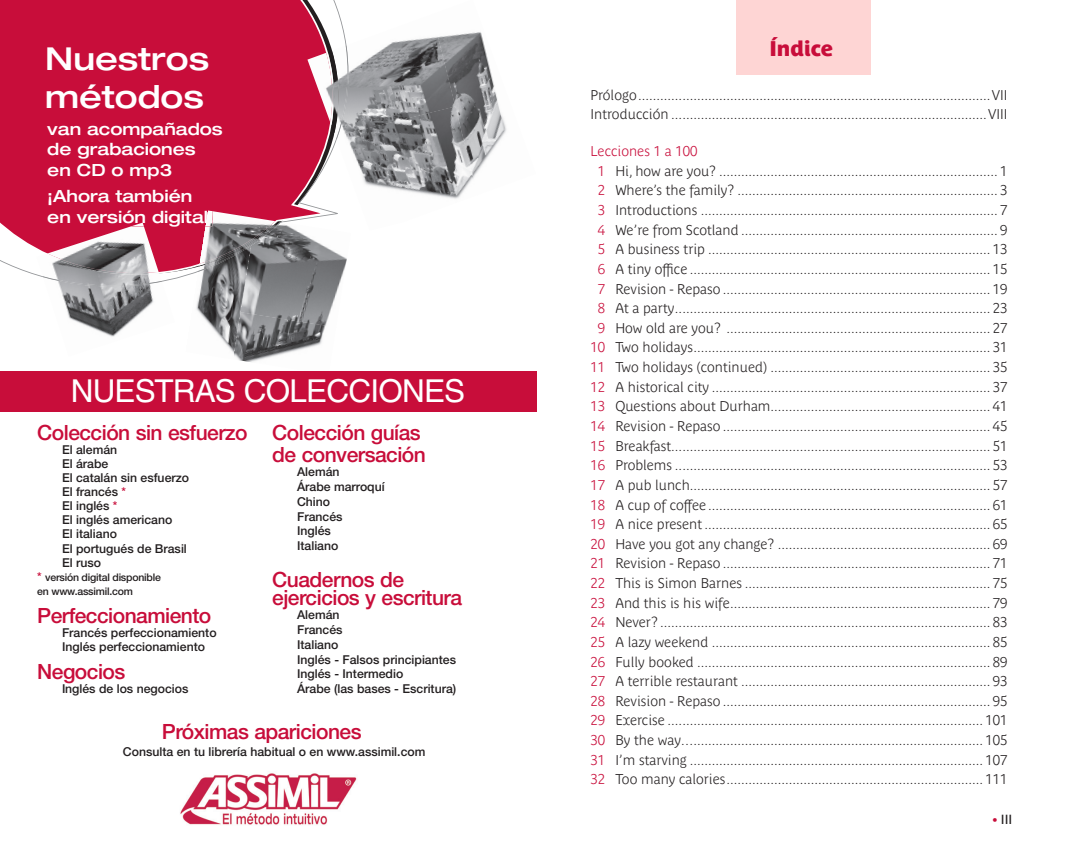
<style>
.page{position:relative;width:1072px;height:859px;background:#fff}
.page>*{position:absolute;margin:0;border:0;box-sizing:border-box;transform-origin:0 0}
.t1{font:500 expanded 31.68px/38px "Helvetica Neue LT Std";color:#fff}
.t2{font:31.5px "Helvetica LT Std";letter-spacing:-.025em;color:#fff}
.t3{font:500 21px/21.7px "Helvetica Neue LT Std";letter-spacing:-.025em;color:#c80d3a}
.t4{font:21px "Parisine Plus Pro Sombre";letter-spacing:-.01em;color:#c80d3a}
.t5{font:500 expanded 16.8px/20.1px "Helvetica Neue LT Std";color:#fff}
.t6{font:700 14px/18.7px "Parisine Plus Pro Clair";color:#231f20}
.t7{font:700 14px "Parisine Plus Pro Clair";color:#c80d3a}
.t8{font:13.12px "Parisine Plus Pro";color:#231f20}
.t9{font:500 12.25px/14.7px "Helvetica Neue LT Std";color:#231f20}
.t10{font:500 10.5px/14px "Helvetica Neue LT Std";letter-spacing:-.02em;color:#231f20}
.s1{color:#c80d3a}
.s2{font-size:12.25px;color:#c80d3a}
.s3{font-weight:700;color:#c80d3a}
</style>
<div class="page">
<div style="left:0;top:0;width:334px;height:275px;background:#c80d3a"></div>
<img style="left:332px;top:14px;width:100px;height:122px">
<img style="left:432px;top:32px;width:75px;height:141px">
<img style="left:335px;top:106px;width:142px;height:109px">
<img style="left:328px;top:51px;width:8px;height:82px">
<img style="left:336px;top:45px;width:12px;height:95px">
<img style="left:307px;top:53px;width:19px;height:69px">
<img style="left:326px;top:52px;width:8px;height:74px">
<img style="left:251px;top:222px;width:96px;height:90px">
<img style="left:185px;top:244px;width:66px;height:108px">
<img style="left:233px;top:312px;width:98px;height:50px">
<img style="left:198px;top:222px;width:85px;height:50px">
<img style="left:199px;top:211px;width:76px;height:10px">
<img style="left:199px;top:221px;width:79px;height:45px">
<img style="left:205px;top:210px;width:7px;height:16px">
<img style="left:36px;top:254px;width:139px;height:83px">
<img style="left:43px;top:276px;width:119px;height:10px">
<img style="left:47px;top:226px;width:112px;height:27px">
<img style="left:45px;top:253px;width:114px;height:22px">
<svg style="left:131px;top:222px;width:13px;height:4px"></svg>
<div style="left:0;top:371px;width:536px;height:40px;background:#c80d3a"></div>
<img style="left:180px;top:773px;width:177px;height:52px">
<div style="left:737px;top:0;width:134px;height:74px;background:#fed5d4"></div>
<p class="t1" style="left:45px;top:39px;width:165px">Nuestros métodos</p>
<p class="t5" style="left:47px;top:119px;width:177px">van acompañados de grabaciones en CD o mp3</p>
<p class="t5" style="left:47px;top:186px;width:168px">¡Ahora también en versión digital!</p>
<p class="t2" style="left:71px;top:373px;width:396px">NUESTRAS COLECCIONES</p>
<p class="t3" style="left:37px;top:421px;width:212px">Colección sin esfuerzo</p>
<p class="t9" style="left:62px;top:442px;width:129px;line-height:14px">El alemán<br>El árabe<br>El catalán sin esfuerzo<br>El francés <span class="s1">*<br></span>El inglés <span class="s1">*<br></span>El inglés americano<br>El italiano<br>El portugués de Brasil<br>El ruso</p>
<p class="t10" style="left:37px;top:569px;width:125px"><span class="s2">*</span> versión digital disponible en www.assimil.com</p>
<p class="t3" style="left:37px;top:604px;width:176px">Perfeccionamiento</p>
<p class="t9" style="left:62px;top:625px;width:156px;line-height:14px">Francés perfeccionamiento<br>Inglés perfeccionamiento</p>
<p class="t3" style="left:37px;top:660px;width:90px">Negocios</p>
<p class="t9" style="left:62px;top:681px;width:128px">Inglés de los negocios</p>
<p class="t3" style="left:272px;top:421px;width:155px">Colección guías de conversación</p>
<p class="t9" style="left:297px;top:464px;width:89px">Alemán<br>Árabe marroquí<br>Chino<br>Francés<br>Inglés<br>Italiano</p>
<p class="t3" style="left:272px;top:569px;width:191px;line-height:18.2px">Cuadernos de ejercicios y escritura</p>
<p class="t9" style="left:297px;top:607px;width:161px">Alemán<br>Francés<br>Italiano<br>Inglés - Falsos principiantes<br>Inglés - Intermedio<br>Árabe (las bases - Escritura)</p>
<p class="t3" style="left:162px;top:719px;width:201px">Próximas apariciones</p>
<p class="t9" style="left:123px;top:743px;width:304px">Consulta en tu librería habitual o en www.assimil.com</p>
<p class="t4" style="left:769px;top:33px;width:65px">Índice</p>
<p class="t6" style="left:590px;top:84px;width:418px">Prólogo ................................................................................................VII<br>Introducción ......................................................................................VIII</p>
<p class="t7" style="left:590px;top:141px;width:108px">Lecciones 1 a 100</p>
<p class="t6" style="left:598px;top:160px;width:411px"><span class="s1">1</span> Hi, how are you? ............................................................................ 1</p>
<p class="t6" style="left:598px;top:180px;width:411px"><span class="s1">2</span> Where’s the family? ....................................................................... 3</p>
<p class="t6" style="left:598px;top:199px;width:411px"><span class="s1">3</span> Introductions ................................................................................. 7</p>
<p class="t6" style="left:598px;top:219px;width:411px"><span class="s1">4</span> We’re from Scotland ...................................................................... 9</p>
<p class="t6" style="left:598px;top:239px;width:411px"><span class="s1">5</span> A business trip ............................................................................. 13</p>
<p class="t6" style="left:598px;top:258px;width:411px"><span class="s1">6</span> A tiny office .................................................................................. 15</p>
<p class="t6" style="left:598px;top:278px;width:411px"><span class="s1">7</span> Revision - Repaso ......................................................................... 19</p>
<p class="t6" style="left:598px;top:297px;width:411px"><span class="s1">8</span> At a party ...................................................................................... 23</p>
<p class="t6" style="left:598px;top:317px;width:411px"><span class="s1">9</span> How old are you? ........................................................................ 27</p>
<p class="t6" style="left:590px;top:337px;width:418px"><span class="s1">10</span> Two holidays ................................................................................. 31</p>
<p class="t6" style="left:590px;top:356px;width:418px"><span class="s1">11</span> Two holidays (continued) ............................................................ 35</p>
<p class="t6" style="left:590px;top:376px;width:418px"><span class="s1">12</span> A historical city ............................................................................ 37</p>
<p class="t6" style="left:590px;top:395px;width:418px"><span class="s1">13</span> Questions about Durham............................................................ 41</p>
<p class="t6" style="left:590px;top:415px;width:418px"><span class="s1">14</span> Revision - Repaso ......................................................................... 45</p>
<p class="t6" style="left:590px;top:435px;width:418px"><span class="s1">15</span> Breakfast....................................................................................... 51</p>
<p class="t6" style="left:590px;top:454px;width:418px"><span class="s1">16</span> Problems ...................................................................................... 53</p>
<p class="t6" style="left:590px;top:474px;width:418px"><span class="s1">17</span> A pub lunch.................................................................................. 57</p>
<p class="t6" style="left:590px;top:493px;width:418px"><span class="s1">18</span> A cup of coffee ............................................................................. 61</p>
<p class="t6" style="left:590px;top:513px;width:418px"><span class="s1">19</span> A nice present .............................................................................. 65</p>
<p class="t6" style="left:590px;top:533px;width:418px"><span class="s1">20</span> Have you got any change? .......................................................... 69</p>
<p class="t6" style="left:590px;top:552px;width:418px"><span class="s1">21</span> Revision - Repaso ......................................................................... 71</p>
<p class="t6" style="left:590px;top:572px;width:418px"><span class="s1">22</span> This is Simon Barnes ................................................................... 75</p>
<p class="t6" style="left:590px;top:592px;width:418px"><span class="s1">23</span> And this is his wife ....................................................................... 79</p>
<p class="t6" style="left:590px;top:611px;width:418px"><span class="s1">24</span> Never? .......................................................................................... 83</p>
<p class="t6" style="left:590px;top:631px;width:418px"><span class="s1">25</span> A lazy weekend ............................................................................ 85</p>
<p class="t6" style="left:590px;top:650px;width:418px"><span class="s1">26</span> Fully booked ................................................................................ 89</p>
<p class="t6" style="left:590px;top:670px;width:418px"><span class="s1">27</span> A terrible restaurant .................................................................... 93</p>
<p class="t6" style="left:590px;top:690px;width:418px"><span class="s1">28</span> Revision - Repaso ......................................................................... 95</p>
<p class="t6" style="left:590px;top:709px;width:418px"><span class="s1">29</span> Exercise ...................................................................................... 101</p>
<p class="t6" style="left:590px;top:729px;width:418px"><span class="s1">30</span> By the way… ............................................................................... 105</p>
<p class="t6" style="left:590px;top:748px;width:418px"><span class="s1">31</span> I’m starving ................................................................................ 107</p>
<p class="t6" style="left:590px;top:768px;width:418px"><span class="s1">32</span> Too many calories ...................................................................... 111</p>
<p class="t8" style="left:992px;top:808px;width:21px"><span class="s3">•</span> III</p>
</div>
